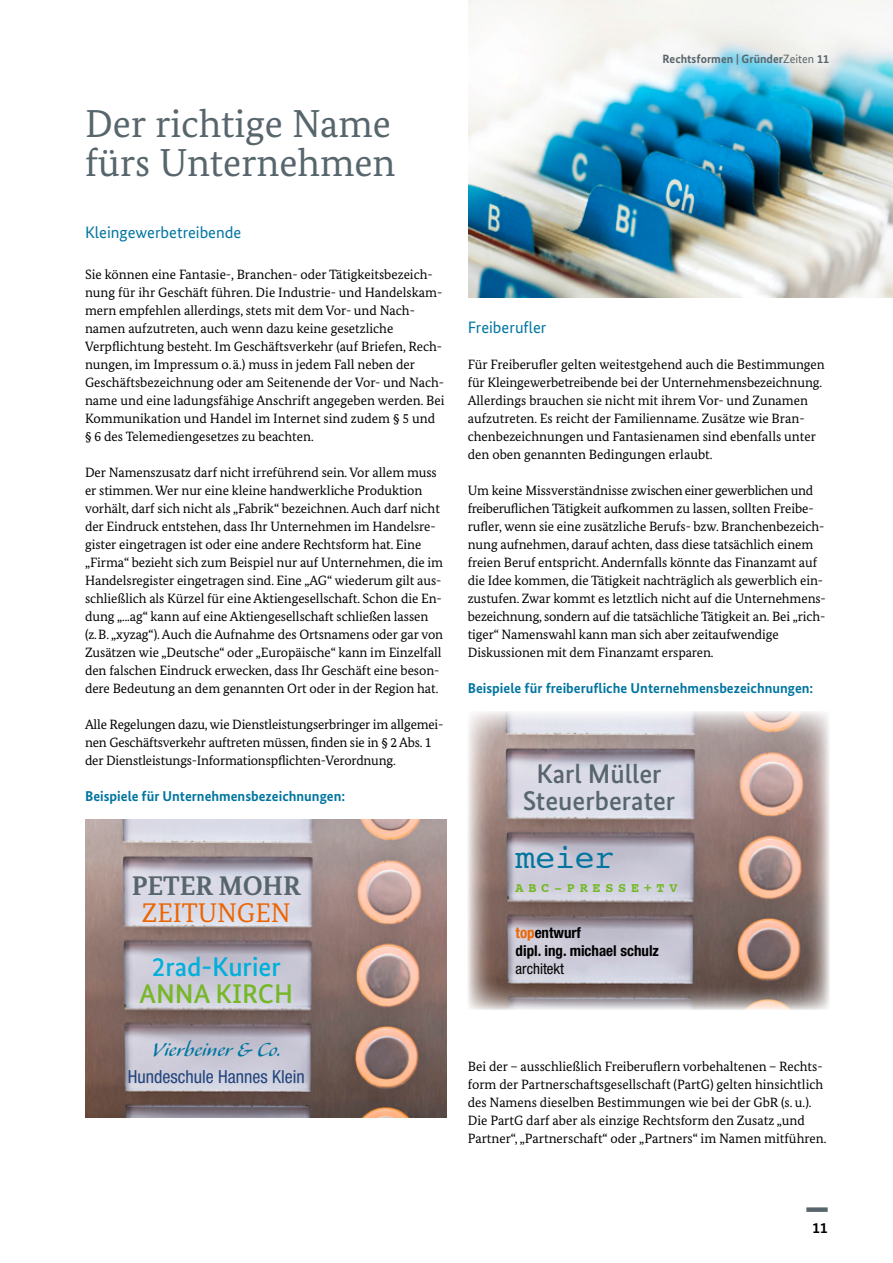
<style>
.page{position:relative;width:893px;height:1263px;background:#fff}
.page>*{position:absolute;margin:0;border:0;box-sizing:border-box;transform-origin:0 0}
.t1{font:39px/39px "Bundes Serif";color:#57656c}
.t2{font:33px "Courier";color:#0075a0}
.t3{font:500 27px/27px "Bundes Sans";color:#57656c;text-align:center}
.t4{font:500 27px "Bundes Sans";color:#00afdb}
.t5{font:700 27px "Bundes Serif";color:#57656c}
.t6{font:27px "Bundes Serif";color:#ec6502}
.t7{font:500 27px "Bundes Sans";color:#76b727}
.t8{font:24px "Alexa";color:#0075a0}
.t9{font:condensed 18px "Helvetica Neue";color:#22437b}
.t10{font:16.5px "Bundes Sans";color:#0075a0}
.t11{font:700 condensed 15px/18px "Helvetica Neue";color:#000}
.t12{font:condensed 15px "Helvetica Neue";color:#000}
.t13{font:700 15px "Bundes Sans";color:#000}
.t14{font:700 14.25px "Bundes Sans";color:#0075a0}
.t15{font:13.5px/18px "Bundes Serif";letter-spacing:-.005em;color:#000}
.t16{font:700 13.5px "Courier";letter-spacing:.35em;color:#76b727}
.t17{font:700 12px "Bundes Sans";color:#57656c}
.s1{font-weight:400}
.s2{color:#ec6502}
</style>
<div class="page">
<img style="left:468px;top:0;width:425px;height:297px">
<div style="left:806px;top:1207px;width:22px;height:5px;background:#57656c"></div>
<img style="left:85px;top:819px;width:361px;height:298px">
<img style="left:468px;top:711px;width:361px;height:298px">
<h2 class="t1" style="left:85px;top:103px;width:312px">Der richtige Name fürs Unternehmen</h2>
<p class="t17" style="left:662px;top:52px;width:168px">Rechtsformen | Gründer<span class="s1">Zeiten</span> 11</p>
<h3 class="t10" style="left:85px;top:222px;width:158px">Kleingewerbetreibende</h3>
<p class="t15" style="left:85px;top:265px;width:361px">Sie können eine Fantasie-, Branchen- oder Tätigkeitsbezeich&shy;nung für ihr Geschäft führen. Die Industrie- und Handelskam&shy;mern empfehlen allerdings, stets mit dem Vor- und Nach&shy;namen aufzutreten, auch wenn dazu keine gesetzliche Verpflichtung besteht. Im Geschäftsverkehr (auf Briefen, Rech&shy;nungen, im Impressum o.ä.) muss in jedem Fall neben der Geschäftsbezeichnung oder am Seitenende der Vor- und Nach&shy;name und eine ladungsfähige Anschrift angegeben werden. Bei Kommunikation und Handel im Internet sind zudem § 5 und § 6 des Telemediengesetzes zu beachten.</p>
<p class="t15" style="left:85px;top:463px;width:360px">Der Namenszusatz darf nicht irreführend sein. Vor allem muss er stimmen. Wer nur eine kleine handwerkliche Produktion vorhält, darf sich nicht als „Fabrik“ bezeichnen. Auch darf nicht der Eindruck entstehen, dass Ihr Unternehmen im Handelsre&shy;gister eingetragen ist oder eine andere Rechtsform hat. Eine „Firma“ bezieht sich zum Beispiel nur auf Unternehmen, die im Handelsregister eingetragen sind. Eine „AG“ wiederum gilt aus&shy;schließlich als Kürzel für eine Aktiengesellschaft. Schon die En&shy;dung „...ag“ kann auf eine Aktiengesellschaft schließen lassen (z.B. „xyzag“). Auch die Aufnahme des Ortsnamens oder gar von Zusätzen wie „Deutsche“ oder „Europäische“ kann im Einzelfall den falschen Eindruck erwecken, dass Ihr Geschäft eine beson&shy;dere Bedeutung an dem genannten Ort oder in der Region hat.</p>
<p class="t15" style="left:85px;top:715px;width:360px">Alle Regelungen dazu, wie Dienstleistungserbringer im allgemei&shy;nen Geschäftsverkehr auftreten müssen, finden sie in § 2 Abs. 1 der Dienstleistungs-Informationspflichten-Verordnung.</p>
<h3 class="t14" style="left:85px;top:787px;width:262px">Beispiele für Unternehmensbezeichnungen:</h3>
<h3 class="t10" style="left:468px;top:317px;width:80px">Freiberufler</h3>
<p class="t15" style="left:468px;top:355px;width:358px">Für Freiberufler gelten weitestgehend auch die Bestimmungen für Kleingewerbetreibende bei der Unternehmensbezeichnung.<br>Allerdings brauchen sie nicht mit ihrem Vor- und Zunamen aufzutreten. Es reicht der Familienname. Zusätze wie Bran&shy;chenbezeichnungen und Fantasienamen sind ebenfalls unter den oben genannten Bedingungen erlaubt.</p>
<p class="t15" style="left:468px;top:481px;width:360px">Um keine Missverständnisse zwischen einer gewerblichen und freiberuflichen Tätigkeit aufkommen zu lassen, sollten Freibe&shy;rufler, wenn sie eine zusätzliche Berufs- bzw. Branchenbezeich&shy;nung aufnehmen, darauf achten, dass diese tatsächlich einem freien Beruf entspricht. Andernfalls könnte das Finanzamt auf die Idee kommen, die Tätigkeit nachträglich als gewerblich ein&shy;zustufen. Zwar kommt es letztlich nicht auf die Unternehmens&shy;bezeichnung, sondern auf die tatsächliche Tätigkeit an. Bei „rich&shy;tiger“ Namenswahl kann man sich aber zeitaufwendige Diskussionen mit dem Finanzamt ersparen.</p>
<h4 class="t14" style="left:468px;top:679px;width:347px">Beispiele für freiberufliche Unternehmensbezeichnungen:</h4>
<h3 class="t3" style="left:523px;top:760px;width:154px">Karl Müller<br>Steuerberater</h3>
<h2 class="t2" style="left:516px;top:832px;width:100px">meier</h2>
<p class="t16" style="left:516px;top:877px;width:164px">ABC-PRESSE+TV</p>
<p class="t11" style="left:516px;top:923px;width:145px"><span class="s2">top</span>entwurf<br>dipl. ing. michael schulz</p>
<h3 class="t5" style="left:132px;top:869px;width:170px">PETER MOHR</h3>
<h3 class="t6" style="left:142px;top:896px;width:150px">ZEITUNGEN</h3>
<h3 class="t4" style="left:152px;top:950px;width:130px">2rad-Kurier</h3>
<p class="t12" style="left:516px;top:960px;width:50px">architekt</p>
<h3 class="t7" style="left:139px;top:977px;width:155px">ANNA KIRCH</h3>
<h3 class="t8" style="left:151px;top:1038px;width:131px">Vierbeiner &amp; Co.</h3>
<h3 class="t9" style="left:128px;top:1066px;width:178px">Hundeschule Hannes Klein</h3>
<p class="t15" style="left:468px;top:1057px;width:360px">Bei der – ausschließlich Freiberuflern vorbehaltenen – Rechts&shy;form der Partnerschaftsgesellschaft (PartG) gelten hinsichtlich des Namens dieselben Bestimmungen wie bei der GbR (s. u.).<br>Die PartG darf aber als einzige Rechtsform den Zusatz „und Partner“, „Partnerschaft“ oder „Partners“ im Namen mitführen.</p>
<p class="t13" style="left:812px;top:1219px;width:17px">11</p>
</div>
